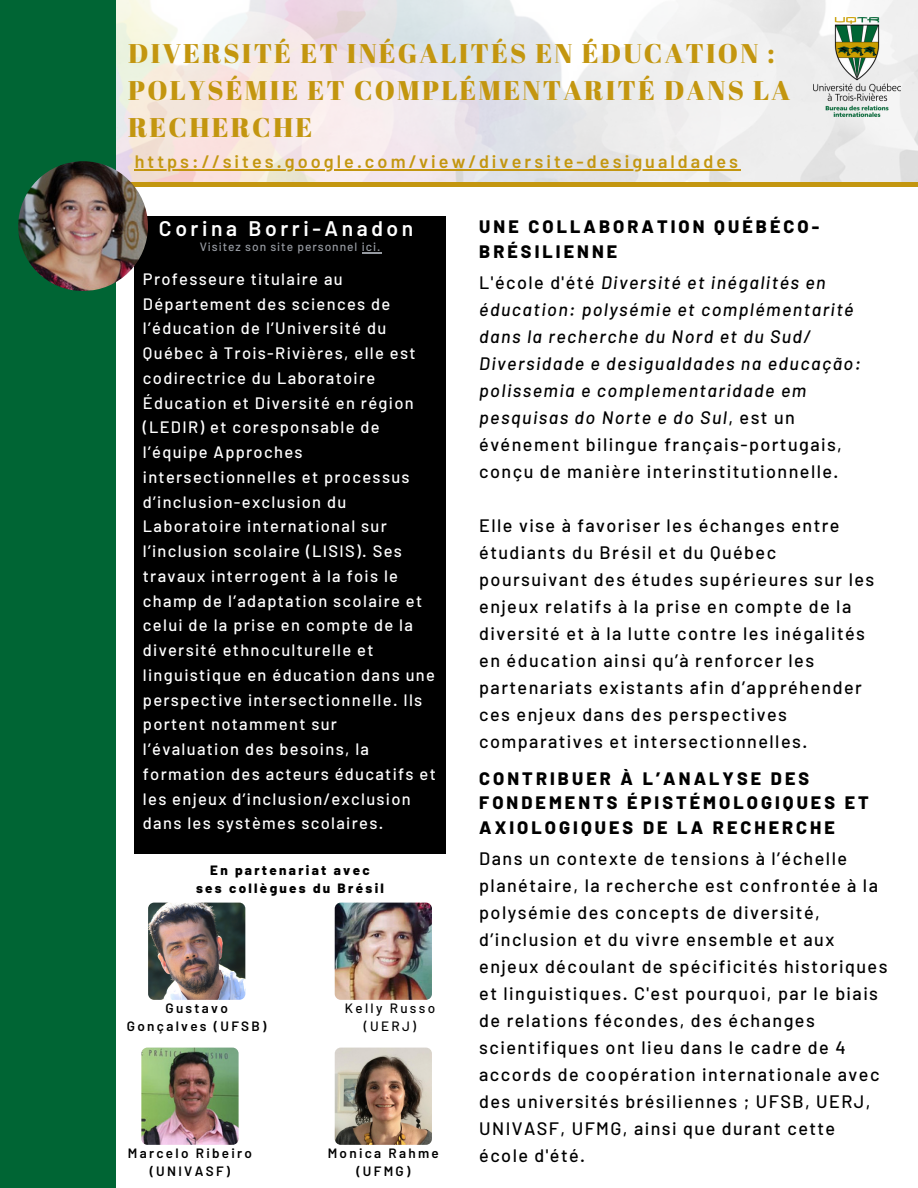
<style>
.page{position:relative;width:918px;height:1188px;background:#fff}
.page>*{position:absolute;margin:0;border:0;box-sizing:border-box;transform-origin:0 0}
.t1{font:27px/37.2px "Abril Fatface";letter-spacing:.08em;color:#c3960f}
.t2{font:600 21px "Barlow";letter-spacing:.17em;color:#fff}
.t3{font:500 18px/27px "Barlow";letter-spacing:.08em;color:#000}
.t4{font:italic 500 18px/27px "Barlow";letter-spacing:.08em;color:#000}
.t5{font:800 18px/24.8px "Barlow";letter-spacing:.17em;color:#000}
.t6{font:600 18px "Barlow";letter-spacing:.17em;color:#c3960f}
.t7{font:500 16.5px/24.8px "Barlow";letter-spacing:.08em;color:#fff}
.t8{font:600 13.5px/18px "Barlow";letter-spacing:.17em;color:#000;text-align:center}
.t9{font:800 13.5px "Barlow";letter-spacing:.17em;color:#000}
.t10{font:500 13.5px/18px "Barlow";letter-spacing:.17em;color:#000;text-align:center}
.t11{font:500 12px "Barlow";letter-spacing:.08em;color:#979ba2}
.s1{font-style:normal}
</style>
<div class="page">
<img style="left:116px;top:0;width:802px;height:183px">
<hr style="left:128px;top:183px;width:790px;height:3px;background:#c3960f">
<div style="left:0;top:0;width:116px;height:1188px;background:#006534"></div>
<img style="left:814px;top:18px;width:86px;height:99px">
<div style="left:134px;top:216px;width:312px;height:638px;background:#000"></div>
<img style="left:18px;top:161px;width:130px;height:130px;border-radius:50%">
<img style="left:148px;top:903px;width:97px;height:97px;border-radius:6px">
<img style="left:141px;top:1048px;width:98px;height:97px;border-radius:6px">
<img style="left:335px;top:903px;width:97px;height:97px;border-radius:6px">
<img style="left:335px;top:1048px;width:97px;height:97px;border-radius:6px">
<hr style="left:135px;top:169px;width:606px;height:1px;background:#c3960f">
<svg style="left:362px;top:252px;width:19px;height:1px"></svg>
<p class="t1" style="left:128px;top:34px;width:664px">DIVERSITÉ ET INÉGALITÉS EN ÉDUCATION :<br>POLYSÉMIE ET COMPLÉMENTARITÉ DANS LA<br>RECHERCHE</p>
<p class="t6" style="left:135px;top:150px;width:605px">https://sites.google.com/view/diversite-desigualdades</p>
<p class="t2" style="left:159px;top:215px;width:256px">Corina Borri-Anadon</p>
<p class="t7" style="left:143px;top:266px;width:294px">Professeure titulaire au<br>Département des sciences de l’éducation de l’Université du<br>Québec à Trois-Rivières, elle est codirectrice du Laboratoire<br>Éducation et Diversité en région (LEDIR) et coresponsable de l’équipe Approches intersectionnelles et processus d’inclusion-exclusion du<br>Laboratoire international sur l’inclusion scolaire (LISIS). Ses travaux interrogent à la fois le champ de l’adaptation scolaire et celui de la prise en compte de la diversité ethnoculturelle et linguistique en éducation dans une perspective intersectionnelle. Ils portent notamment sur l’évaluation des besoins, la formation des acteurs éducatifs et les enjeux d’inclusion/exclusion dans les systèmes scolaires.</p>
<p class="t11" style="left:200px;top:239px;width:182px">Visitez son site personnel ici.</p>
<p class="t9" style="left:210px;top:862px;width:161px">En partenariat avec</p>
<p class="t9" style="left:196px;top:880px;width:189px">ses collègues du Brésil</p>
<p class="t8" style="left:127px;top:999px;width:141px">Gustavo<br>Gonçalves (UFSB)</p>
<p class="t10" style="left:345px;top:999px;width:92px">Kelly Russo (UERJ)</p>
<p class="t8" style="left:128px;top:1144px;width:126px">Marcelo Ribeiro (UNIVASF)</p>
<p class="t8" style="left:328px;top:1144px;width:113px">Monica Rahme (UFMG)</p>
<p class="t5" style="left:479px;top:214px;width:341px">UNE COLLABORATION QUÉBÉCO-<br>BRÉSILIENNE</p>
<p class="t4" style="left:479px;top:268px;width:383px"><span class="s1">L'école d'été</span> Diversité et inégalités en éducation: polysémie et complémentarité dans la recherche du Nord et du Sud/ Diversidade e desigualdades na educação: polissemia e complementaridade em pesquisas do Norte e do Sul<span class="s1">, est un événement bilingue français-portugais, conçu de manière interinstitutionnelle.</span></p>
<p class="t3" style="left:479px;top:511px;width:397px">Elle vise à favoriser les échanges entre étudiants du Brésil et du Québec poursuivant des études supérieures sur les enjeux relatifs à la prise en compte de la diversité et à la lutte contre les inégalités en éducation ainsi qu’à renforcer les partenariats existants afin d’appréhender ces enjeux dans des perspectives comparatives et intersectionnelles.</p>
<p class="t5" style="left:479px;top:765px;width:391px">CONTRIBUER À L’ANALYSE DES<br>FONDEMENTS É PISTÉ MOLOGIQUES ET<br>AXIOLOGIQUES DE LA RECHERCHE</p>
<p class="t3" style="left:479px;top:844px;width:410px">Dans un contexte de tensions à l’échelle planétaire, la recherche est confrontée à la polysémie des concepts de diversité, d’inclusion et du vivre ensemble et aux enjeux découlant de spécificités historiques et linguistiques. C'est pourquoi, par le biais de relations fécondes, des échanges scientifiques ont lieu dans le cadre de 4 accords de coopération internationale avec des universités brésiliennes ; UFSB, UERJ, UNIVASF, UFMG, ainsi que durant cette école d'été.</p>
</div>
